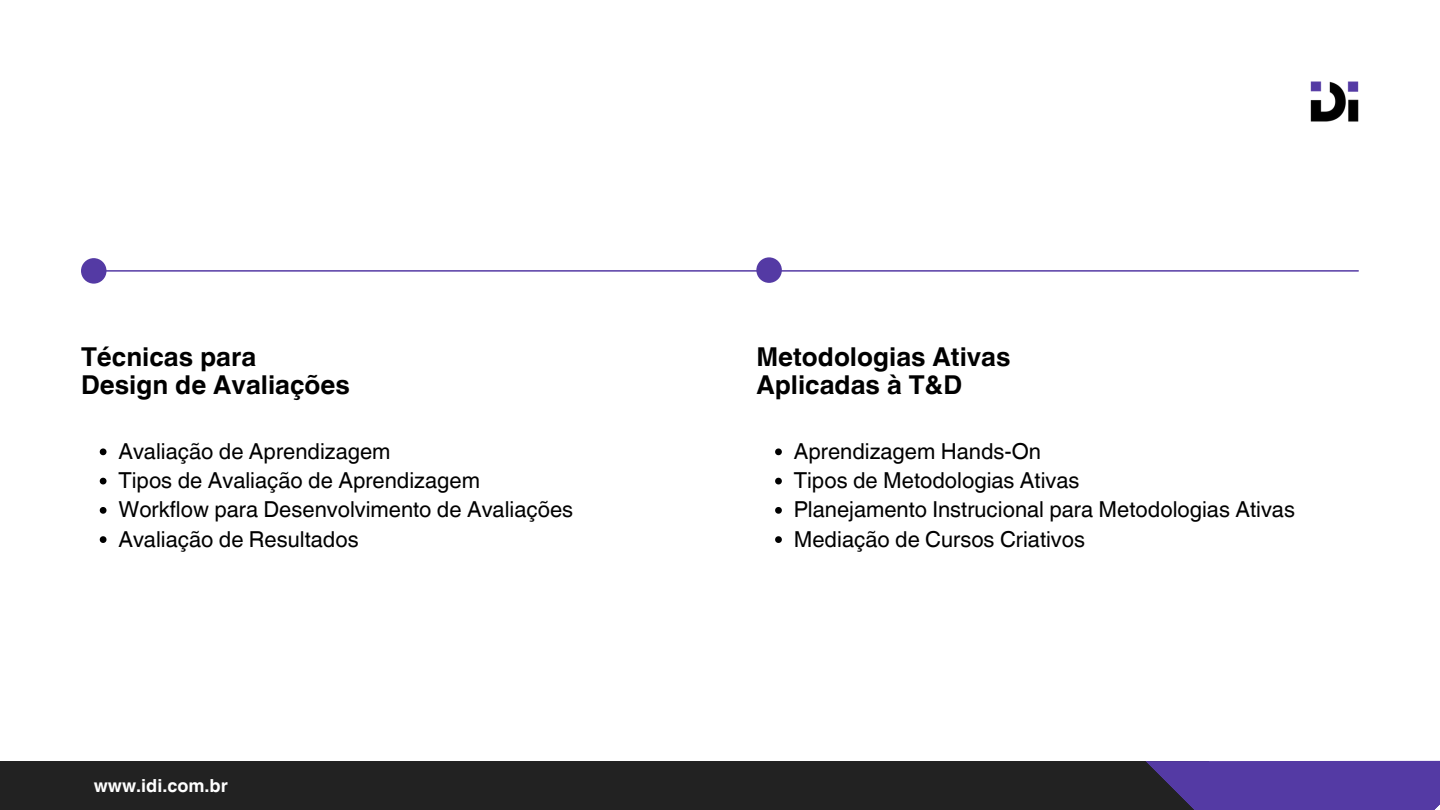
<style>
.page{position:relative;width:1440px;height:810px;background:#fff}
.page>*{position:absolute;margin:0;border:0;box-sizing:border-box;transform-origin:0 0}
.t1{font:700 26px/28.5px "Helvetica World";color:#000}
.t2{font:22px "Helvetica World";color:#000}
.t3{font:700 18px "Helvetica World";color:#fff}
</style>
<div class="page">
<hr style="left:94px;top:270px;width:1264px;height:2px;background:#543aa4">
<div style="left:81px;top:258px;width:25px;height:26px;background:#543aa4;border-radius:50%"></div>
<div style="left:756px;top:257px;width:26px;height:26px;background:#543aa4;border-radius:50%"></div>
<div style="left:0;top:761px;width:1208px;height:49px;background:#222"></div>
<svg style="left:1146px;top:761px;width:294px;height:49px"></svg>
<svg style="left:100px;top:448px;width:6px;height:7px"></svg>
<svg style="left:100px;top:478px;width:6px;height:6px"></svg>
<svg style="left:100px;top:507px;width:6px;height:7px"></svg>
<svg style="left:100px;top:536px;width:6px;height:7px"></svg>
<svg style="left:775px;top:448px;width:7px;height:7px"></svg>
<svg style="left:775px;top:478px;width:7px;height:6px"></svg>
<svg style="left:775px;top:507px;width:7px;height:7px"></svg>
<svg style="left:775px;top:536px;width:7px;height:7px"></svg>
<img style="left:1310px;top:81px;width:49px;height:41px">
<p class="t1" style="left:81px;top:340px;width:270px">Técnicas para<br>Design de Avaliações</p>
<h1 class="t2" style="left:118px;top:438px;width:274px">Avaliação de Aprendizagem</h1>
<h1 class="t2" style="left:118px;top:468px;width:363px">Tipos de Avaliação de Aprendizagem</h1>
<p class="t2" style="left:118px;top:497px;width:456px">Workflow para Desenvolvimento de Avaliações</p>
<p class="t2" style="left:118px;top:526px;width:242px">Avaliação de Resultados</p>
<p class="t3" style="left:94px;top:770px;width:136px">www.idi.com.br</p>
<p class="t1" style="left:756px;top:340px;width:256px">Metodologias Ativas<br>Aplicadas à T&amp;D</p>
<p class="t2" style="left:794px;top:438px;width:249px">Aprendizagem Hands-On</p>
<p class="t2" style="left:794px;top:468px;width:287px">Tipos de Metodologias Ativas</p>
<p class="t2" style="left:794px;top:497px;width:503px">Planejamento Instrucional para Metodologias Ativas</p>
<p class="t2" style="left:794px;top:526px;width:293px">Mediação de Cursos Criativos</p>
</div>
